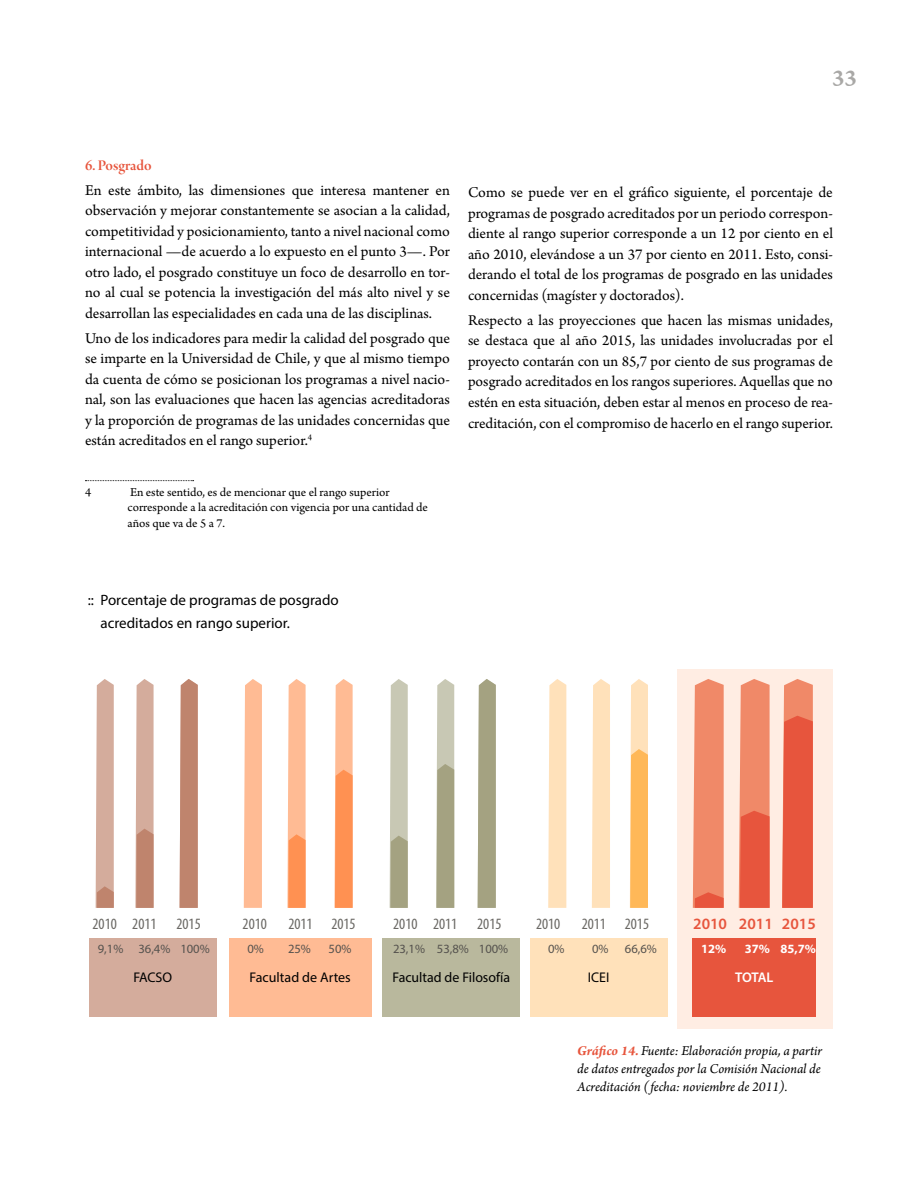
<style>
.page{position:relative;width:918px;height:1188px;background:#fff}
.page>*{position:absolute;margin:0;border:0;box-sizing:border-box;transform-origin:0 0}
.t1{font:24px "Arno Pro Smbd Caption";color:#a9a8a6}
.t2{font:15.75px/20.5px "Arno Pro";color:#000;text-align:justify}
.t3{font:condensed 15.75px "Myriad Pro";color:#6a6864}
.t4{font:600 15.75px "Myriad Pro";color:#e7553d}
.t5{font:15.75px "Arno Pro Smbd Display";letter-spacing:-.005em;color:#e7553d}
.t6{font:15px/22.5px "Myriad Pro";color:#000}
.t7{font:italic 14.25px/18px "Arno Pro";letter-spacing:-.005em;color:#000;text-align:justify}
.t8{font:14.1px "Myriad Pro";color:#000}
.t9{font:600 14.1px "Myriad Pro";letter-spacing:-.025em;color:#fff}
.t10{font:12.75px/15.3px "Arno Pro";color:#000}
.t11{font:12.6px "Myriad Pro";color:#55524e}
.t12{font:700 12.6px "Myriad Pro";color:#fff}
.s1{font-weight:700;color:#e7553d}
</style>
<div class="page">
<svg style="left:85px;top:480px;width:109px;height:1px"></svg>
<div style="left:677px;top:669px;width:156px;height:359px;background:#ffede3"></div>
<div style="left:89px;top:938px;width:128px;height:79px;background:#d4ac9c"></div>
<div style="left:229px;top:938px;width:142px;height:79px;background:#ffbb94"></div>
<div style="left:383px;top:938px;width:137px;height:79px;background:#b9b89d"></div>
<div style="left:530px;top:938px;width:137px;height:79px;background:#ffe1ba"></div>
<div style="left:693px;top:938px;width:123px;height:79px;background:#e7553d"></div>
<svg style="left:96px;top:679px;width:18px;height:229px;background:#d4ac9c"></svg>
<svg style="left:135px;top:679px;width:19px;height:229px;background:#d1a696"></svg>
<svg style="left:180px;top:679px;width:18px;height:229px;background:#c08771"></svg>
<div style="left:244px;top:679px;width:18px;height:229px;background:#ffbb94"></div>
<svg style="left:390px;top:679px;width:18px;height:229px;background:#bfbfa8"></svg>
<svg style="left:548px;top:679px;width:18px;height:229px;background:#ffe2be"></svg>
<svg style="left:693px;top:679px;width:31px;height:229px;background:#f08b6c"></svg>
<svg style="left:287px;top:679px;width:19px;height:229px;background:#ffb58a"></svg>
<svg style="left:436px;top:679px;width:18px;height:229px;background:#b5b499"></svg>
<div style="left:592px;top:679px;width:18px;height:229px;background:#ffe1ba"></div>
<svg style="left:739px;top:679px;width:31px;height:229px;background:#ed795d"></svg>
<svg style="left:334px;top:679px;width:19px;height:229px;background:#ffa979"></svg>
<svg style="left:478px;top:679px;width:18px;height:229px;background:#a6a484"></svg>
<svg style="left:630px;top:679px;width:18px;height:229px;background:#ffc77c"></svg>
<svg style="left:782px;top:679px;width:31px;height:229px;background:#e9644b"></svg>
<h1 class="t1" style="left:832px;top:64px;width:26px">33</h1>
<p class="t5" style="left:85px;top:156px;width:68px">6. Posgrado</p>
<p class="t2" style="left:85px;top:180px;width:367px">En este ámbito, las dimensiones que interesa mantener en observación y mejorar constantemente se asocian a la calidad, competitividad y posicionamiento, tanto a nivel nacional como internacional —de acuerdo a lo expuesto en el punto 3—. Por otro lado, el posgrado constituye un foco de desarrollo en tor&shy;no al cual se potencia la investigación del más alto nivel y se desarrollan las especialidades en cada una de las disciplinas.</p>
<p class="t2" style="left:85px;top:328px;width:367px">Uno de los indicadores para medir la calidad del posgrado que se imparte en la Universidad de Chile, y que al mismo tiempo da cuenta de cómo se posicionan los programas a nivel nacio&shy;nal, son las evaluaciones que hacen las agencias acreditadoras y la proporción de programas de las unidades concernidas que están acreditados en el rango superior.<sup>4</sup></p>
<p class="t10" style="left:85px;top:485px;width:8px">4</p>
<p class="t10" style="left:128px;top:485px;width:302px">En este sentido, es de mencionar que el rango superior corresponde a la acreditación con vigencia por una cantidad de años que va de 5 a 7.</p>
<p class="t2" style="left:468px;top:183px;width:366px">Como se puede ver en el gráfico siguiente, el porcentaje de programas de posgrado acreditados por un periodo correspon&shy;diente al rango superior corresponde a un 12 por ciento en el año 2010, elevándose a un 37 por ciento en 2011. Esto, consi&shy;derando el total de los programas de posgrado en las unidades concernidas (magíster y doctorados).</p>
<p class="t2" style="left:468px;top:311px;width:366px">Respecto a las proyecciones que hacen las mismas unidades, se destaca que al año 2015, las unidades involucradas por el proyecto contarán con un 85,7 por ciento de sus programas de posgrado acreditados en los rangos superiores. Aquellas que no estén en esta situación, deben estar al menos en proceso de rea&shy;creditación, con el compromiso de hacerlo en el rango superior.</p>
<p class="t6" style="left:100px;top:589px;width:240px;text-indent:-13px">:: Porcentaje de programas de posgrado acreditados en rango superior.</p>
<p class="t3" style="left:93px;top:914px;width:66px">2010 2011</p>
<p class="t3" style="left:176px;top:914px;width:26px">2015</p>
<p class="t3" style="left:243px;top:914px;width:26px">2010</p>
<p class="t3" style="left:288px;top:914px;width:26px">2011</p>
<p class="t3" style="left:393px;top:914px;width:66px">2010 2011</p>
<p class="t3" style="left:536px;top:914px;width:26px">2010</p>
<p class="t3" style="left:582px;top:914px;width:26px">2011</p>
<p class="t4" style="left:693px;top:913px;width:81px">2010 2011</p>
<p class="t3" style="left:331px;top:914px;width:26px">2015</p>
<p class="t3" style="left:477px;top:914px;width:26px">2015</p>
<p class="t3" style="left:625px;top:914px;width:26px">2015</p>
<p class="t4" style="left:782px;top:913px;width:35px">2015</p>
<p class="t11" style="left:98px;top:941px;width:114px">9,1% 36,4% 100%</p>
<p class="t11" style="left:247px;top:941px;width:18px">0%</p>
<p class="t11" style="left:288px;top:941px;width:24px">25%</p>
<p class="t11" style="left:329px;top:941px;width:24px">50%</p>
<p class="t11" style="left:393px;top:941px;width:117px">23,1% 53,8% 100%</p>
<p class="t11" style="left:548px;top:941px;width:18px">0%</p>
<p class="t11" style="left:592px;top:941px;width:18px">0%</p>
<p class="t11" style="left:625px;top:941px;width:34px">66,6%</p>
<p class="t12" style="left:701px;top:941px;width:27px">12%</p>
<p class="t12" style="left:745px;top:941px;width:72px">37% 85,7%</p>
<p class="t8" style="left:133px;top:969px;width:40px">FACSO</p>
<p class="t8" style="left:250px;top:969px;width:103px">Facultad de Artes</p>
<p class="t8" style="left:393px;top:969px;width:119px">Facultad de Filosofía</p>
<p class="t8" style="left:588px;top:969px;width:23px">ICEI</p>
<p class="t9" style="left:735px;top:969px;width:40px">TOTAL</p>
<p class="t7" style="left:577px;top:1042px;width:246px"><span class="s1">Gráfico 14.</span> Fuente: Elaboración propia, a partir de datos entregados por la Comisión Nacional de Acreditación (fecha: noviembre de 2011).</p>
</div>
